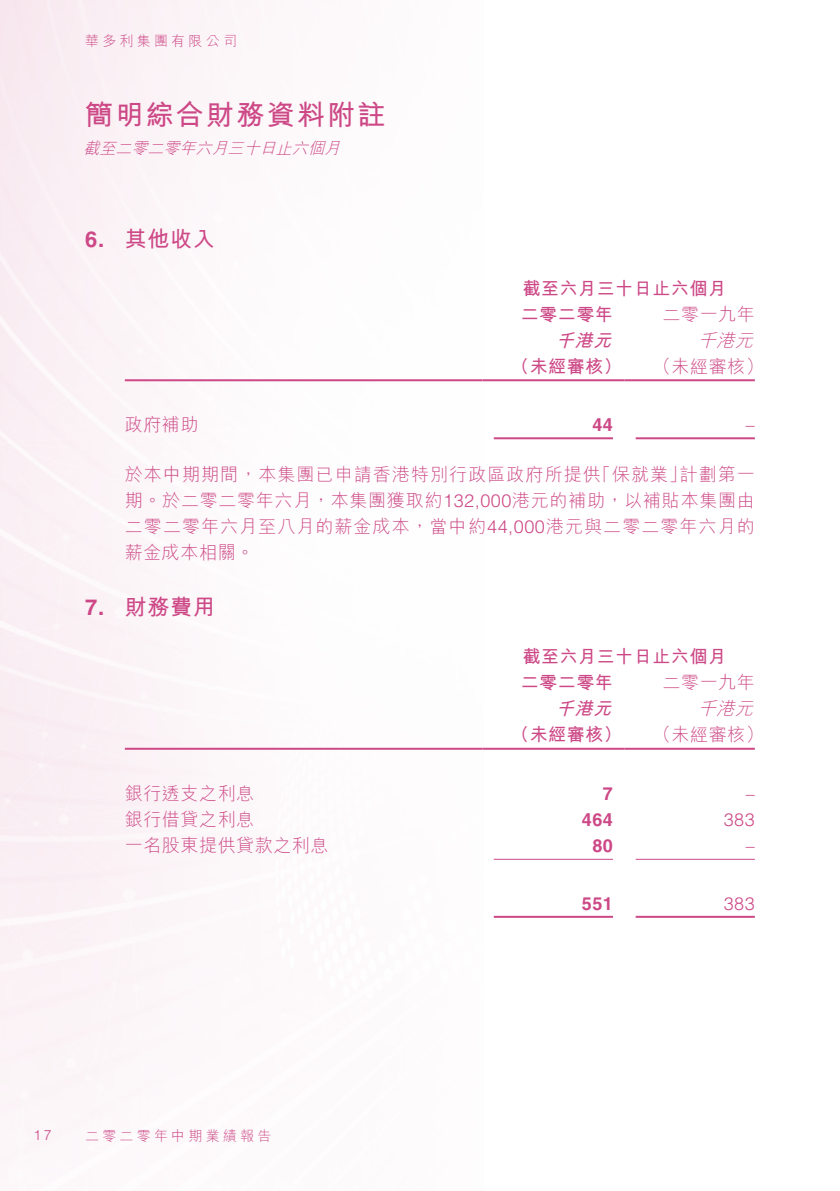
<style>
.page{position:relative;width:840px;height:1191px;background:#fff}
.page>*{position:absolute;margin:0;border:0;box-sizing:border-box;transform-origin:0 0}
.t1{font:700 28px "M Hei HK";letter-spacing:.08em;color:#cd4886}
.t2{font:700 22px "M Hei HK";letter-spacing:.03em;color:#cd4886}
.t3{font:700 22px "Helvetica LT Std";color:#cd4886}
.t4{font:300 18px/26px "M Hei HK";letter-spacing:.06em;color:#cd4886}
.t5{font:300 18px "M Hei HK";letter-spacing:.04em;color:#cd4886}
.t6{font:700 18px "M Hei HK";letter-spacing:.03em;color:#cd4886}
.t7{font:700 18px "Helvetica LT Std";letter-spacing:.03em;color:#cd4886}
.t8{font:300 18px "Helvetica LT Std";letter-spacing:.03em;color:#cd4886}
.t9{font:italic 300 18px "M Hei HK";color:#cd4886}
.t10{font:italic 700 18px "M Hei HK";color:#cd4886}
.t11{font:italic 300 16px "M Hei HK";color:#cd4886}
.t12{font:300 14px "M Hei HK";letter-spacing:.23em;color:#cd4886}
.t13{font:300 14px "Helvetica LT Std";color:#cd4886}
.s1{font-family:"Helvetica LT Std"}
</style>
<div class="page">
<hr style="left:125px;top:379px;width:357px;height:2px;background:#cd4886">
<hr style="left:482px;top:379px;width:142px;height:2px;background:#cd4886">
<hr style="left:624px;top:379px;width:130px;height:2px;background:#cd4886">
<hr style="left:493px;top:437px;width:119px;height:2px;background:#cd4886">
<hr style="left:635px;top:437px;width:119px;height:2px;background:#cd4886">
<hr style="left:125px;top:747px;width:357px;height:2px;background:#cd4886">
<hr style="left:482px;top:747px;width:142px;height:2px;background:#cd4886">
<hr style="left:624px;top:747px;width:130px;height:2px;background:#cd4886">
<hr style="left:493px;top:858px;width:119px;height:1px;background:#cd4886">
<hr style="left:635px;top:858px;width:119px;height:1px;background:#cd4886">
<hr style="left:493px;top:915px;width:119px;height:2px;background:#cd4886">
<hr style="left:635px;top:915px;width:119px;height:2px;background:#cd4886">
<p class="t12" style="left:85px;top:34px;width:153px">華多利集團有限公司</p>
<h1 class="t1" style="left:85px;top:94px;width:302px">簡明綜合財務資料附註</h1>
<p class="t11" style="left:83px;top:140px;width:262px">截至二零二零年六月三十日止六個月</p>
<p class="t3" style="left:85px;top:225px;width:21px">6.</p>
<p class="t3" style="left:85px;top:594px;width:21px">7.</p>
<p class="t2" style="left:125px;top:222px;width:91px">其他收入</p>
<p class="t5" style="left:125px;top:415px;width:75px">政府補助</p>
<p class="t6" style="left:522px;top:275px;width:205px">截至六月三十日止六個月</p>
<p class="t5" style="left:662px;top:305px;width:94px">二零一九年</p>
<p class="t6" style="left:520px;top:301px;width:94px">二零二零年</p>
<p class="t10" style="left:555px;top:327px;width:63px">千港元</p>
<p class="t6" style="left:511px;top:353px;width:112px">（未經審核）</p>
<p class="t7" style="left:592px;top:414px;width:22px">44</p>
<p class="t9" style="left:697px;top:331px;width:61px">千港元</p>
<p class="t5" style="left:652px;top:357px;width:112px">（未經審核(</p>
<p class="t8" style="left:745px;top:413px;width:10px">–</p>
<p class="t5" style="left:679px;top:465px;width:77px">計劃第一</p>
<p class="t4" style="left:125px;top:461px;width:631px">於本中期期間，本集團已申請香港特別行政區政府所提供<br>期。於二零二零年六月，本集團獲取約<span class="s1">132,000</span>港元的補助，以補貼本集團由二零二零年六月至八月的薪金成本，當中約<span class="s1">44,000</span>港元與二零二零年六月的薪金成本相關。</p>
<p class="t2" style="left:125px;top:591px;width:91px">財務費用</p>
<p class="t5" style="left:592px;top:465px;width:96px">「保就業」</p>
<p class="t6" style="left:522px;top:644px;width:205px">截至六月三十日止六個月</p>
<p class="t5" style="left:662px;top:673px;width:94px">二零一九年</p>
<p class="t6" style="left:520px;top:670px;width:94px">二零二零年</p>
<p class="t10" style="left:555px;top:696px;width:63px">千港元</p>
<p class="t9" style="left:697px;top:699px;width:61px">千港元</p>
<p class="t6" style="left:511px;top:722px;width:112px">（未經審核）</p>
<p class="t5" style="left:652px;top:725px;width:112px">（未經審核(</p>
<p class="t5" style="left:125px;top:783px;width:131px">銀行透支之利息</p>
<p class="t7" style="left:602px;top:782px;width:12px">7</p>
<p class="t5" style="left:125px;top:809px;width:131px">銀行借貸之利息</p>
<p class="t7" style="left:581px;top:808px;width:33px">464</p>
<p class="t8" style="left:723px;top:808px;width:33px">383</p>
<p class="t5" style="left:125px;top:835px;width:205px">一名股東提供貸款之利息</p>
<p class="t7" style="left:592px;top:834px;width:22px">80</p>
<p class="t7" style="left:581px;top:892px;width:33px">551</p>
<p class="t8" style="left:723px;top:892px;width:33px">383</p>
<p class="t13" style="left:33px;top:1126px;width:20px">17</p>
<p class="t12" style="left:85px;top:1128px;width:188px">二零二零年中期業績報告</p>
</div>
